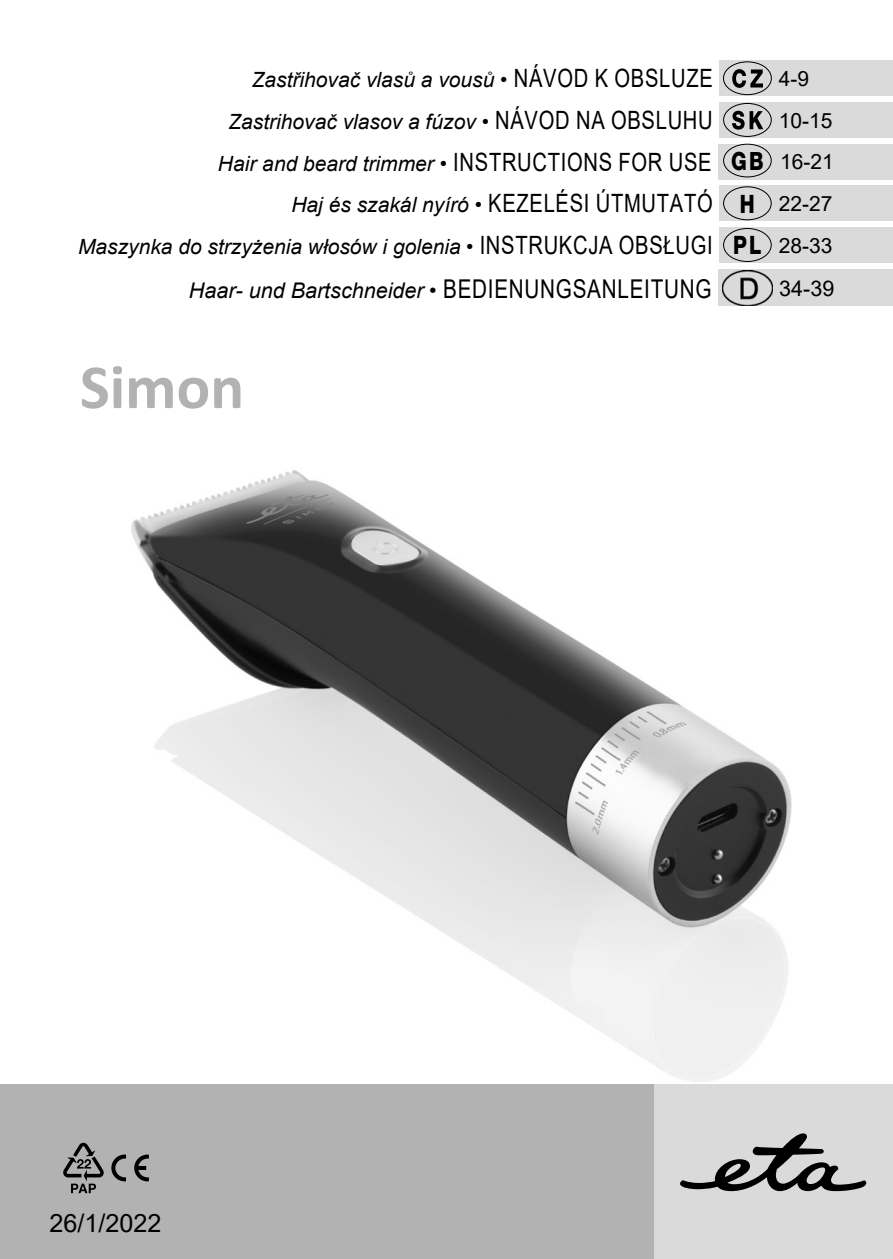
<style>
.page{position:relative;width:893px;height:1259px;background:#fff}
.page>*{position:absolute;margin:0;border:0;box-sizing:border-box;transform-origin:0 0}
.t1{font:700 63px "Calibri";color:#b2b2b2}
.t2{font:800 25.5px "Helvetica Neue CE";color:#000;scale:.79 1}
.t3{font:25.2px "Arial";color:#000}
.t4{font:800 25.2px "Helvetica Neue CE";color:#000;scale:.8 1}
.Normální{font:italic 21.6px "Arial";color:#000}
.Normální-2{font:21.6px "Arial";color:#000}
.Normální-3{font:italic 21px "Arial";color:#000}
.Normální-4{font:21px "Arial";color:#000}
.s1{font-style:normal;font-size:25.2px}
.s2{font-style:normal}
.s3{font-style:normal;font-size:25.8px}
</style>
<div class="page">
<img style="left:131px;top:470px;width:661px;height:612px">
<div style="left:719px;top:60px;width:174px;height:36px;background:#dadada"></div>
<svg style="left:732px;top:69px;width:31px;height:19px"></svg>
<div style="left:723px;top:61px;width:49px;height:34px;border:1px solid #000;border-radius:50%"></div>
<div style="left:719px;top:102px;width:174px;height:36px;background:#dadada"></div>
<svg style="left:732px;top:111px;width:31px;height:19px"></svg>
<div style="left:723px;top:103px;width:49px;height:34px;border:1px solid #000;border-radius:50%"></div>
<div style="left:0;top:1084px;width:893px;height:175px;background:#b2b2b2"></div>
<div style="left:655px;top:1084px;width:238px;height:175px;background:#dadada"></div>
<svg style="left:680px;top:1133px;width:186px;height:58px"></svg>
<svg style="left:134px;top:1154px;width:15px;height:27px"></svg>
<svg style="left:111px;top:1154px;width:15px;height:27px"></svg>
<svg style="left:63px;top:1142px;width:41px;height:51px"></svg>
<div style="left:719px;top:227px;width:174px;height:36px;background:#dadada"></div>
<div style="left:723px;top:228px;width:49px;height:34px;border:1px solid #000;border-radius:50%"></div>
<div style="left:719px;top:185px;width:174px;height:36px;background:#dadada"></div>
<div style="left:723px;top:186px;width:49px;height:34px;border:1px solid #000;border-radius:50%"></div>
<div style="left:718px;top:144px;width:175px;height:35px;background:#dadada"></div>
<div style="left:723px;top:144px;width:49px;height:33px;border:1px solid #000;border-radius:50%"></div>
<div style="left:718px;top:270px;width:175px;height:36px;background:#dadada"></div>
<img style="left:722px;top:271px;width:50px;height:34px">
<p class="Normální-3" style="left:252px;top:66px;width:463px">Zastřihovač vlasů a vousů • <span class="s1">NÁVOD K OBSLUZE</span></p>
<p class="Normální-4" style="left:779px;top:64px;width:32px">4-9</p>
<p class="Normální-3" style="left:228px;top:108px;width:486px">Zastrihovač vlasov a fúzov • <span class="s1">NÁVOD NA OBSLUHU</span></p>
<p class="Normální-4" style="left:779px;top:106px;width:55px">10-15</p>
<p class="Normální-3" style="left:218px;top:150px;width:495px">Hair and beard trimmer • <span class="s1">INSTRUCTIONS FOR USE</span></p>
<p class="t4" style="left:731px;top:145px;width:42px">GB</p>
<p class="Normální-4" style="left:780px;top:147px;width:55px">16-21</p>
<p class="Normální-3" style="left:291px;top:191px;width:423px">Haj és szakál nyíró • <span class="s1">KEZELÉSI ÚTMUTATÓ</span></p>
<p class="t2" style="left:740px;top:188px;width:20px">H</p>
<p class="Normální-4" style="left:779px;top:189px;width:55px">22-27</p>
<p class="Normální-3" style="left:78px;top:233px;width:636px">Maszynka do strzyżenia włosów i golenia • <span class="s1">INSTRUKCJA OBSŁUGI</span></p>
<p class="t2" style="left:733px;top:230px;width:37px">PL</p>
<p class="Normální-4" style="left:779px;top:231px;width:55px">28-33</p>
<p class="Normální" style="left:189px;top:277px;width:524px">Haar- und Bartschneider <span class="s2">•</span> <span class="s3">BEDIENUNGSANLEITUNG</span></p>
<p class="Normální-2" style="left:779px;top:273px;width:57px">34-39</p>
<p class="t1" style="left:80px;top:342px;width:166px">Simon</p>
<p class="t3" style="left:49px;top:1206px;width:114px">26/1/2022</p>
</div>
